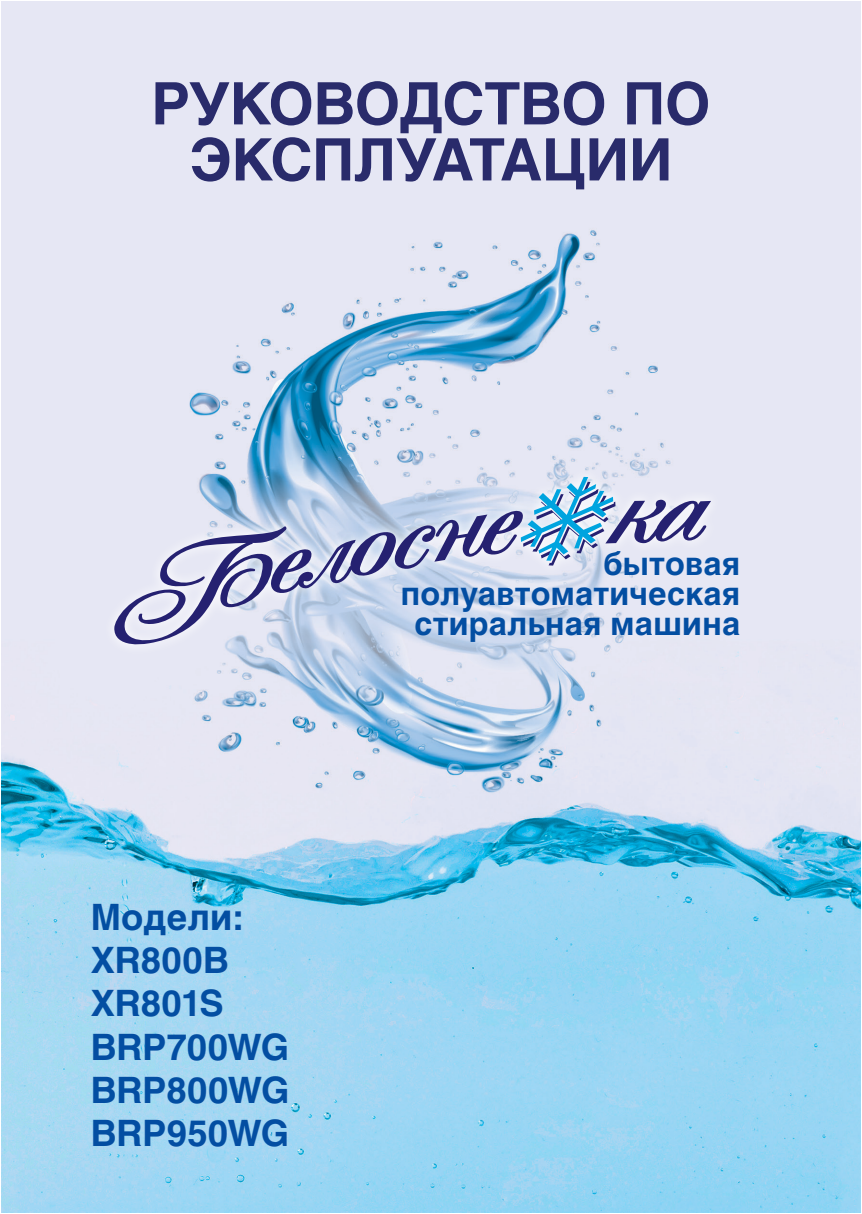
<style>
.page{position:relative;width:862px;height:1214px;background:#fff}
.page>*{position:absolute;margin:0;border:0;box-sizing:border-box;transform-origin:0 0}
.t1{font:700 58px/56px "Helios C";letter-spacing:-.005em;color:#292b6b;text-align:center}
.t2{font:700 36px/43.2px "Helios C";letter-spacing:.005em;color:#034ea2}
.t3{font:700 32px/30px "Helios C";letter-spacing:.01em;color:#034ea2;text-align:right}
</style>
<div class="page">
<img style="left:1px;top:1px;width:860px;height:1211px">
<svg style="left:103px;top:466px;width:618px;height:189px;background:#d1daec"></svg>
<svg style="left:114px;top:510px;width:409px;height:135px;background:#bbc2dc"></svg>
<svg style="left:521px;top:477px;width:190px;height:88px;background:#aec2dd"></svg>
<h1 class="t1" style="left:151px;top:76px;width:560px">РУКОВОДСТВО ПО<br>ЭКСПЛУАТАЦИИ</h1>
<p class="t2" style="left:91px;top:895px;width:200px">Модели:<br>ХR800B<br>ХR801S<br>BRP700WG<br>BRP800WG<br>BRP950WG</p>
<p class="t3" style="left:401px;top:549px;width:341px">бытовая полуавтоматическая стиральная машина</p>
</div>
